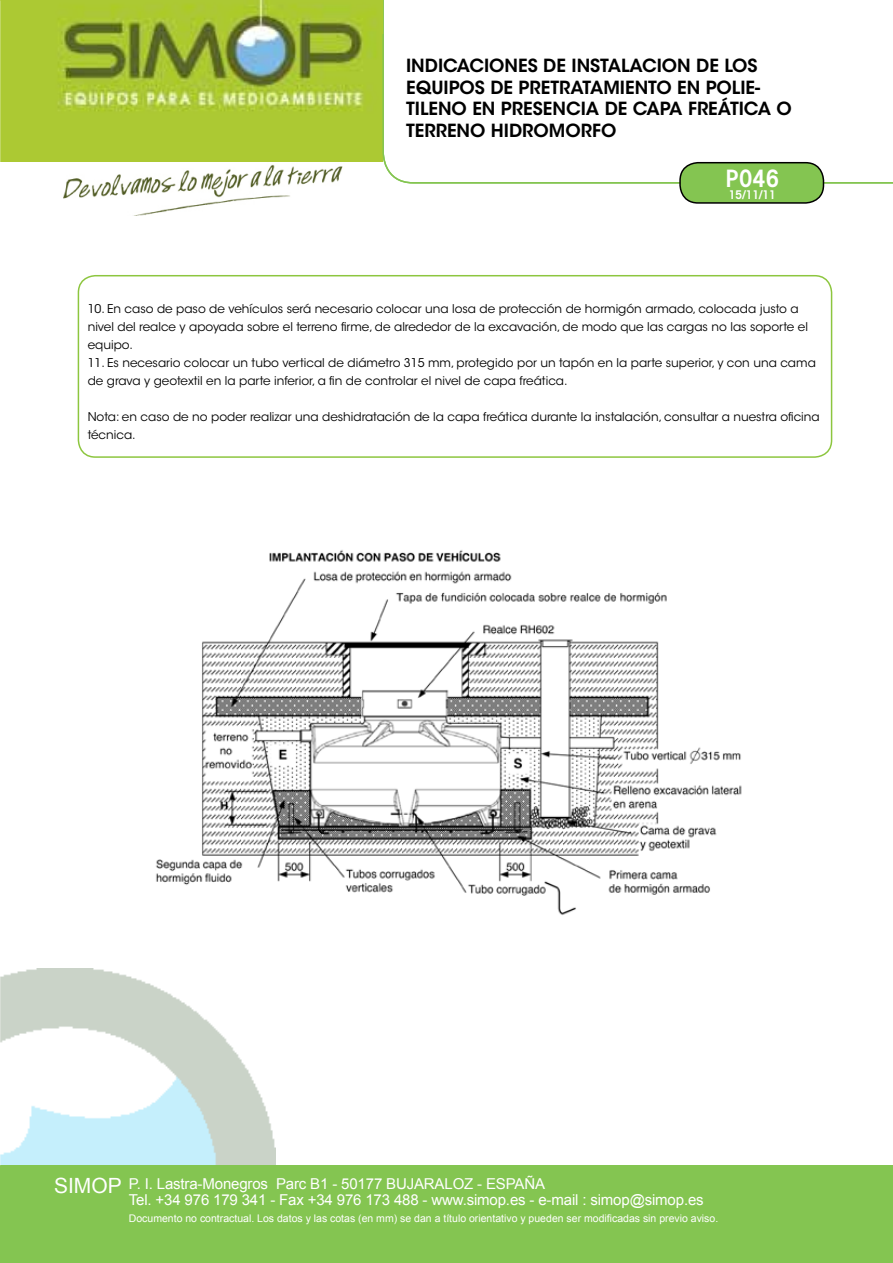
<style>
.page{position:relative;width:893px;height:1263px;background:#fff}
.page>*{position:absolute;margin:0;border:0;box-sizing:border-box;transform-origin:0 0}
.t1{font:600 condensed 24px "Avant Garde";color:#fff}
.t2{font:21px "Arial";color:#fff}
.t3{font:600 18px/21.6px "ITC Avant Garde Std";color:#000}
.t4{font:15px/16.5px "Arial";letter-spacing:-.01em;color:#fff}
.t5{font:12px/18px "ITC Avant Garde Std";color:#000}
.t6{font:600 condensed 12px "Avant Garde";color:#fff}
.t7{font:10.5px "Arial";color:#fff}
</style>
<div class="page">
<img style="left:0;top:969px;width:275px;height:197px">
<img style="left:63px;top:164px;width:280px;height:51px">
<img style="left:23px;top:0;width:360px;height:162px">
<div style="left:0;top:0;width:23px;height:162px;background:#acc933"></div>
<svg style="left:382px;top:33px;width:511px;height:151px"></svg>
<div style="left:0;top:1166px;width:893px;height:97px;background:#84c551"></div>
<div style="left:680px;top:163px;width:143px;height:40px;background:#84c551;border-radius:18px"></div>
<div style="left:679px;top:162px;width:145px;height:42px;border:2px solid #000;border-radius:18px"></div>
<div style="left:78px;top:275px;width:754px;height:183px;border:2px solid #8dc63f;border-radius:17px"></div>
<img style="left:156px;top:550px;width:586px;height:365px">
<h3 class="t3" style="left:406px;top:55px;width:387px">INDICACIONES DE INSTALACION DE LOS<br>EQUIPOS DE PRETRATAMIENTO EN POLIE-<br>TILENO EN PRESENCIA DE CAPA FREÁTICA O<br>TERRENO HIDROMORFO</h3>
<h1 class="t1" style="left:726px;top:164px;width:55px">P046</h1>
<p class="t6" style="left:729px;top:187px;width:48px">15/11/11</p>
<p class="t5" style="left:88px;top:300px;width:722px">10. En caso de paso de vehículos será necesario colocar una losa de protección de hormigón armado, colocada justo a nivel del realce y apoyada sobre el terreno firme, de alrededor de la excavación, de modo que las cargas no las soporte el equipo.</p>
<p class="t5" style="left:88px;top:354px;width:730px">11. Es necesario colocar un tubo vertical de diámetro 315 mm, protegido por un tapón en la parte superior, y con una cama de grava y geotextil en la parte inferior, a fin de controlar el nivel de capa freática.</p>
<p class="t5" style="left:88px;top:408px;width:734px">Nota: en caso de no poder realizar una deshidratación de la capa freática durante la instalación, consultar a nuestra oficina técnica.</p>
<h2 class="t2" style="left:54px;top:1172px;width:69px">SIMOP</h2>
<p class="t4" style="left:129px;top:1175px;width:576px">P. I. Lastra-Monegros Parc B1 - 50177 BUJARALOZ - ESPAÑA<br>Tel. +34 976 179 341 - Fax +34 976 173 488 - www.simop.es - e-mail : simop@simop.es</p>
<p class="t7" style="left:129px;top:1211px;width:591px">Documento no contractual. Los datos y las cotas (en mm) se dan a título orientativo y pueden ser modificadas sin previo aviso.</p>
</div>
